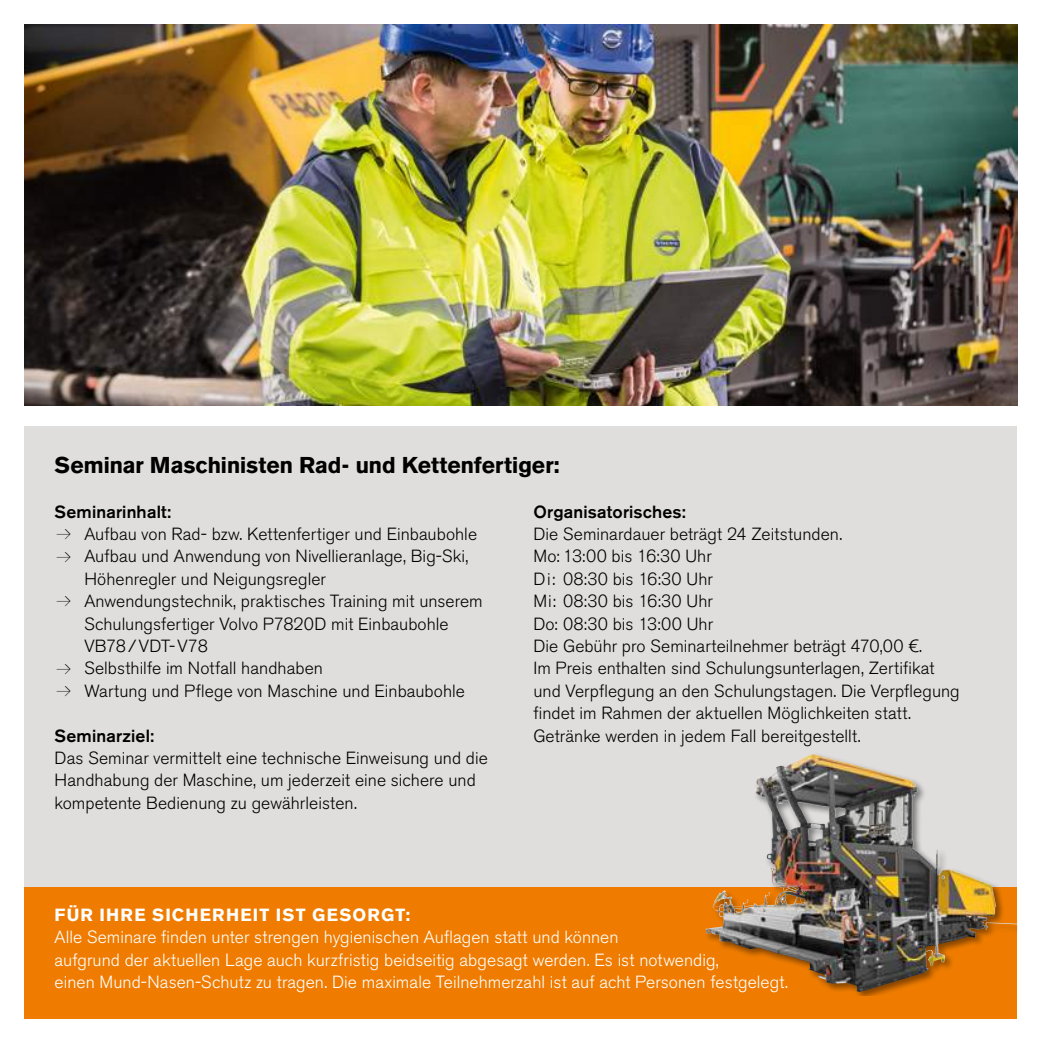
<style>
.page{position:relative;width:1042px;height:1042px;background:#fff}
.page>*{position:absolute;margin:0;border:0;box-sizing:border-box;transform-origin:0 0}
.t1{font:700 22.75px "Volvo Sans Pro";color:#000}
.t2{font:300 17.5px/22.4px "Volvo Sans Pro";letter-spacing:.005em;color:#000}
.t3{font:300 17.5px/22.4px "Volvo Sans Pro";letter-spacing:.005em;color:#fff}
.t4{font:500 17.5px "Volvo Sans Pro";letter-spacing:.01em;color:#000}
.t5{font:700 17.5px "Volvo Sans Pro";letter-spacing:.07em;color:#fff}
</style>
<div class="page">
<div style="left:25px;top:427px;width:992px;height:590px;background:#dfdedd"></div>
<img style="left:25px;top:25px;width:992px;height:380px">
<div style="left:25px;top:887px;width:992px;height:131px;background:#ef7c00"></div>
<div style="left:704px;top:752px;width:313px;height:244px;background:#000;opacity:.45"></div>
<img style="left:755px;top:754px;width:56px;height:133px">
<h1 class="t1" style="left:55px;top:451px;width:507px">Seminar Maschinisten Rad- und Kettenfertiger:</h1>
<p class="t4" style="left:55px;top:501px;width:118px">Seminarinhalt:</p>
<p class="t2" style="left:84px;top:523px;width:400px">Aufbau von Rad- bzw. Kettenfertiger und Einbaubohle Aufbau und Anwendung von Nivellieranlage, Big-Ski, Höhenregler und Neigungsregler<br>Anwendungstechnik, praktisches Training mit unserem Schulungsfertiger Volvo P7820D mit Einbaubohle VB78/VDT-V78<br>Selbsthilfe im Notfall handhaben<br>Wartung und Pflege von Maschine und Einbaubohle</p>
<p class="t4" style="left:55px;top:725px;width:101px">Seminarziel:</p>
<p class="t2" style="left:55px;top:747px;width:435px">Das Seminar vermittelt eine technische Einweisung und die<br>Handhabung der Maschine, um jederzeit eine sichere und kompetente Bedienung zu gewährleisten.</p>
<p class="t4" style="left:533px;top:501px;width:154px">Organisatorisches:</p>
<p class="t2" style="left:533px;top:523px;width:428px">Die Seminardauer beträgt 24 Zeitstunden.<br>Mo: 13:00 bis 16:30 Uhr<br>Di: 08:30 bis 16:30 Uhr<br>Mi: 08:30 bis 16:30 Uhr<br>Do: 08:30 bis 13:00 Uhr<br>Die Gebühr pro Seminarteilnehmer beträgt 470,00 €.<br>Im Preis enthalten sind Schulungsunterlagen, Zertifikat und Verpflegung an den Schulungstagen. Die Verpflegung findet im Rahmen der aktuellen Möglichkeiten statt.<br>Getränke werden in jedem Fall bereitgestellt.</p>
<p class="t5" style="left:55px;top:904px;width:357px">Für Ihre Sicherheit ist gesorgt:</p>
<p class="t3" style="left:55px;top:926px;width:735px">Alle Seminare finden unter strengen hygienischen Auflagen statt und können<br>aufgrund der aktuellen Lage auch kurzfristig beidseitig abgesagt werden. Es ist notwendig,<br>einen Mund-Nasen-Schutz zu tragen. Die maximale Teilnehmerzahl ist auf acht Personen festgelegt.</p>
</div>
